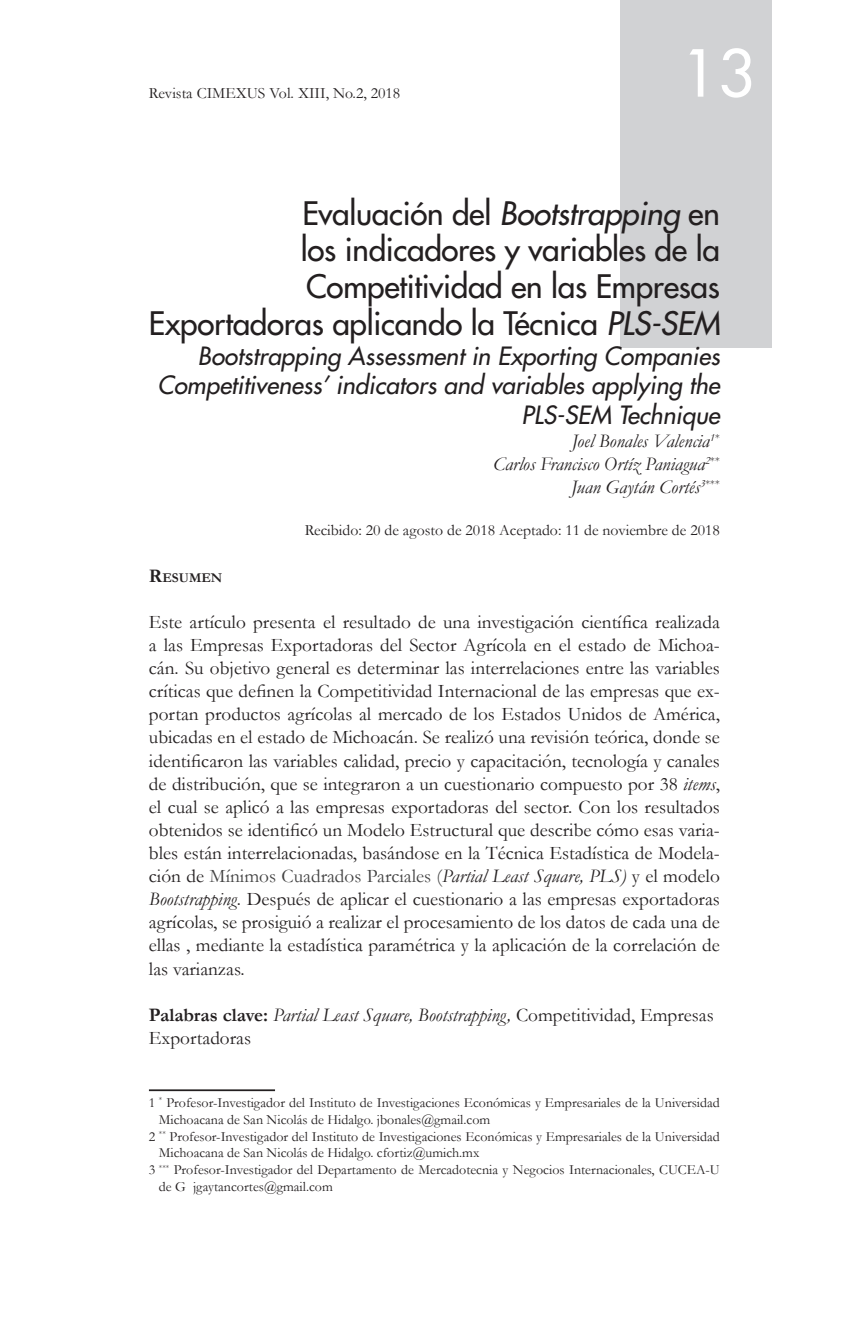
<style>
.page{position:relative;width:844px;height:1340px;background:#fff}
.page>*{position:absolute;margin:0;border:0;box-sizing:border-box;transform-origin:0 0}
.t1{font:500 63px "Futura Std";color:#fff}
.TÍTULOS{font:500 31.5px/36.8px "Futura Std";letter-spacing:-.01em;color:#231f20;text-align:right}
.Titulos_INGLES{font:italic 500 24.5px/29.8px "Futura Std";color:#231f20;text-align:right}
.t2{font:19.25px/23.1px "Garamond";color:#231f20;text-align:justify}
.Autores{font:italic 19.25px "Garamond";color:#231f20}
.Recibido-Aceptado{font:15.75px "Garamond";color:#231f20}
.NOTA_pie{font:14px/16.8px "Garamond";color:#231f20}
.SubTITULOS{font:700 13.47px "Garamond";color:#231f20}
.s1{font-style:italic}
.s2{font-size:19.25px}
.s3{color:#424242}
.s4{font-weight:700}
</style>
<div class="page">
<div style="left:620px;top:0;width:151px;height:347px;background:#d1d2d4"></div>
<hr style="left:149px;top:1089px;width:126px;height:2px;background:#231f20">
<p class="Recibido-Aceptado" style="left:149px;top:83px;width:253px">Revista CIMEXUS Vol. XIII, No.2, 2018</p>
<p class="t1" style="left:681px;top:34px;width:74px">13</p>
<p class="TÍTULOS" style="left:149px;top:195px;width:572px">Evaluación del <span class="s1">Bootstrapping</span> en<br>los indicadores y variables de la Competitividad en las Empresas Exportadoras aplicando la Técnica <span class="s1">PLS-SEM</span></p>
<p class="Titulos_INGLES" style="left:157px;top:341px;width:563px">Bootstrapping Assessment in Exporting Companies<br>Competitiveness’ indicators and variables applying the<br>PLS-SEM Technique</p>
<p class="Autores" style="left:571px;top:428px;width:149px">Joel Bonales Valencia<sup>1</sup><sup>*</sup></p>
<p class="Autores" style="left:493px;top:451px;width:228px">Carlos Francisco Ortíz Paniagua<sup>2</sup><sup>**</sup></p>
<p class="Autores" style="left:571px;top:474px;width:150px">Juan Gaytán Cortés<sup>3</sup><sup>***</sup></p>
<p class="Recibido-Aceptado" style="left:304px;top:520px;width:416px">Recibido: 20 de agosto de 2018 Aceptado: 11 de noviembre de 2018</p>
<p class="SubTITULOS" style="left:149px;top:568px;width:75px"><span class="s2">R</span>ESUMEN</p>
<p class="t2" style="left:149px;top:610px;width:572px">Este artículo presenta el resultado de una investigación científica realizada a las Empresas Exportadoras del Sector Agrícola en el estado de Michoa&shy;cán. Su objetivo general es determinar las interrelaciones entre las variables críticas que definen la Competitividad Internacional de las empresas que ex&shy;portan productos agrícolas al mercado de los Estados Unidos de América, ubicadas en el estado de Michoacán. Se realizó una revisión teórica, donde se identificaron las variables calidad, precio y capacitación, tecnología y canales de distribución, que se integraron a un cuestionario compuesto por 38 <span class="s1">items</span>, el cual se aplicó a las empresas exportadoras del sector. Con los resultados obtenidos se identificó un Modelo Estructural que describe cómo esas varia&shy;bles están interrelacionadas, basándose en la Técnica Estadística de Modela&shy;ción de <span class="s3">Mínimos Cuadrados Parciales (</span><span class="s1">Partial Least Square, PLS)</span> y el modelo <span class="s1">Bootstrapping</span>. Después de aplicar el cuestionario a las empresas exportadoras agrícolas, se prosiguió a realizar el procesamiento de los datos de cada una de ellas , mediante la estadística paramétrica y la aplicación de la correlación de las varianzas.</p>
<p class="t2" style="left:149px;top:1002px;width:566px"><span class="s4">Palabras clave:</span> <span class="s1">Partial Least Square, Bootstrapping,</span> Competitividad, Empresas<br>Exportadoras</p>
<p class="NOTA_pie" style="left:159px;top:1093px;width:562px;text-indent:-10px">1 <sup>*</sup> Profesor-Investigador del Instituto de Investigaciones Económicas y Empresariales de la Universidad<br>Michoacana de San Nicolás de Hidalgo. jbonales@gmail.com</p>
<p class="NOTA_pie" style="left:159px;top:1127px;width:562px;text-indent:-10px">2 <sup>**</sup> Profesor-Investigador del Instituto de Investigaciones Económicas y Empresariales de la Universidad<br>Michoacana de San Nicolás de Hidalgo. cfortiz@umich.mx</p>
<p class="NOTA_pie" style="left:159px;top:1161px;width:562px;text-indent:-10px">3 <sup>***</sup> Profesor-Investigador del Departamento de Mercadotecnia y Negocios Internacionales, CUCEA-U de G jgaytancortes@gmail.com</p>
</div>
